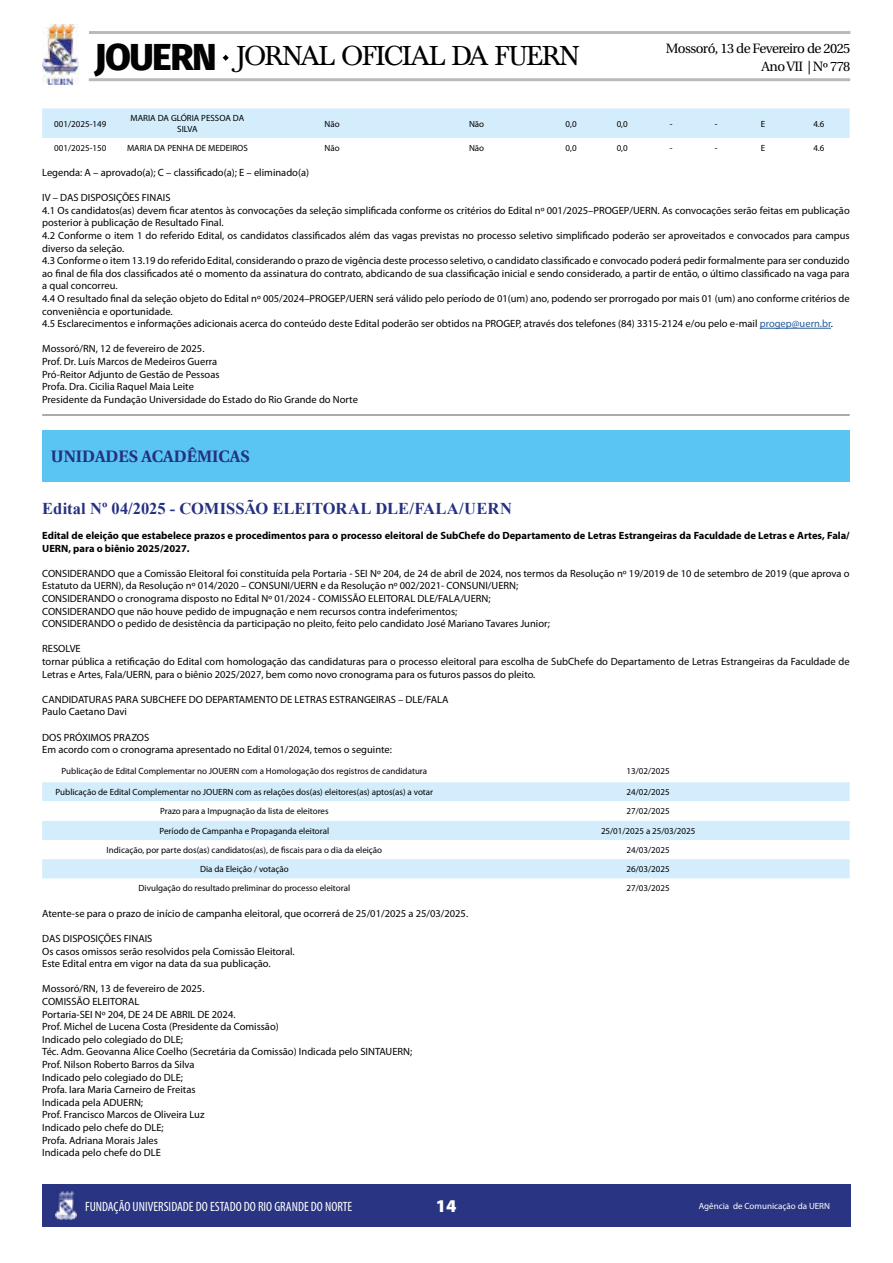
<style>
.page{position:relative;width:893px;height:1263px;background:#fff}
.page>*{position:absolute;margin:0;border:0;box-sizing:border-box;transform-origin:0 0}
.t1{font:800 37.5px "Fira Sans";letter-spacing:-.04em;color:#020203}
.t2{font:28.5px "Baskervald ADF Std";letter-spacing:-.04em;color:#000}
.t3{font:900 18px "Myriad Pro";color:#fff}
.t4{font:700 16.5px "Times New Roman";color:#253081}
.t5{font:700 16.5px "Heuristica";color:#253081}
.t6{font:condensed 13.5px "Myriad Pro";color:#fff}
.t7{font:13.5px "Heuristica";letter-spacing:-.04em;color:#000}
.t8{font:10.5px/12.6px "Myriad Pro";color:#000}
.t9{font:700 10.5px/12.6px "Myriad Pro";color:#000}
.t10{font:9px/10.8px "Myriad Pro";color:#000;text-align:center}
.t11{font:9px "Myriad Pro";color:#fff}
.s1{color:#275b9b}
</style>
<div class="page">
<img style="left:43px;top:25px;width:35px;height:59px">
<hr style="left:89px;top:31px;width:761px;height:3px;background:#878787">
<hr style="left:89px;top:78px;width:761px;height:3px;background:#878787">
<svg style="left:222px;top:54px;width:7px;height:7px"></svg>
<div style="left:43px;top:1184px;width:808px;height:43px;background:#293482"></div>
<img style="left:55px;top:1191px;width:21px;height:29px">
<hr style="left:760px;top:328px;width:71px;height:1px;background:#275b9b">
<div style="left:42px;top:108px;width:808px;height:30px;background:#d4edfc"></div>
<hr style="left:42px;top:415px;width:808px;height:1px;background:#575756">
<div style="left:42px;top:430px;width:808px;height:51px;background:#5bc5f2"></div>
<svg style="left:42px;top:878px;width:808px;height:1px"></svg>
<svg style="left:42px;top:782px;width:808px;height:96px;fill:#d4edfc"></svg>
<h1 class="t1" style="left:95px;top:25px;width:124px">JOUERN</h1>
<h2 class="t2" style="left:237px;top:40px;width:344px">JORNAL OFICIAL DA FUERN</h2>
<p class="t7" style="left:666px;top:38px;width:186px">Mossoró, 13 de Fevereiro de 2025</p>
<p class="t7" style="left:762px;top:56px;width:90px">Ano VII | Nº 778</p>
<p class="t10" style="left:54px;top:118px;width:54px">001/2025-149</p>
<p class="t10" style="left:131px;top:113px;width:115px">MARIA DA GLÓRIA PESSOA DA<br>SILVA</p>
<p class="t10" style="left:325px;top:118px;width:17px">Não</p>
<p class="t10" style="left:469px;top:118px;width:17px">Não</p>
<p class="t10" style="left:565px;top:118px;width:13px">0,0</p>
<p class="t10" style="left:617px;top:118px;width:13px">0,0</p>
<p class="t10" style="left:670px;top:118px;width:4px">-</p>
<p class="t10" style="left:715px;top:118px;width:4px">-</p>
<p class="t10" style="left:761px;top:118px;width:6px">E</p>
<p class="t10" style="left:813px;top:118px;width:13px">4.6</p>
<p class="t10" style="left:54px;top:142px;width:54px">001/2025-150</p>
<p class="t10" style="left:127px;top:142px;width:122px">MARIA DA PENHA DE MEDEIROS</p>
<p class="t10" style="left:325px;top:142px;width:17px">Não</p>
<p class="t10" style="left:469px;top:142px;width:17px">Não</p>
<p class="t10" style="left:565px;top:142px;width:13px">0,0</p>
<p class="t10" style="left:617px;top:142px;width:13px">0,0</p>
<p class="t10" style="left:670px;top:142px;width:4px">-</p>
<p class="t10" style="left:715px;top:142px;width:4px">-</p>
<p class="t10" style="left:761px;top:142px;width:6px">E</p>
<p class="t10" style="left:813px;top:142px;width:13px">4.6</p>
<p class="t8" style="left:42px;top:166px;width:268px">Legenda: A – aprovado(a); C – classificado(a); E – eliminado(a)</p>
<p class="t8" style="left:42px;top:191px;width:809px">IV – DAS DISPOSIÇÕES FINAIS<br>4.1 Os candidatos(as) devem ficar atentos às convocações da seleção simplificada conforme os critérios do Edital nº 001/2025–PROGEP/UERN. As convocações serão feitas em publicação posterior à publicação de Resultado Final.<br>4.2 Conforme o item 1 do referido Edital, os candidatos classificados além das vagas previstas no processo seletivo simplificado poderão ser aproveitados e convocados para campus diverso da seleção.<br>4.3 Conforme o item 13.19 do referido Edital, considerando o prazo de vigência deste processo seletivo, o candidato classificado e convocado poderá pedir formalmente para ser conduzido ao final de fila dos classificados até o momento da assinatura do contrato, abdicando de sua classificação inicial e sendo considerado, a partir de então, o último classificado na vaga para a qual concorreu.<br>4.4 O resultado final da seleção objeto do Edital nº 005/2024–PROGEP/UERN será válido pelo período de 01(um) ano, podendo ser prorrogado por mais 01 (um) ano conforme critérios de conveniência e oportunidade.<br>4.5 Esclarecimentos e informações adicionais acerca do conteúdo deste Edital poderão ser obtidos na PROGEP, através dos telefones (84) 3315-2124 e/ou pelo e-mail <span class="s1">progep@uern.br</span>.</p>
<p class="t8" style="left:42px;top:342px;width:317px">Mossoró/RN, 12 de fevereiro de 2025.<br>Prof. Dr. Luís Marcos de Medeiros Guerra<br>Pró-Reitor Adjunto de Gestão de Pessoas<br>Profa. Dra. Cicilia Raquel Maia Leite<br>Presidente da Fundação Universidade do Estado do Rio Grande do Norte</p>
<h3 class="t5" style="left:51px;top:443px;width:201px">UNIDADES ACADÊMICAS</h3>
<h3 class="t4" style="left:42px;top:496px;width:471px">Edital Nº 04/2025 - COMISSÃO ELEITORAL DLE/FALA/UERN</h3>
<p class="t9" style="left:42px;top:529px;width:809px">Edital de eleição que estabelece prazos e procedimentos para o processo eleitoral de SubChefe do Departamento de Letras Estrangeiras da Faculdade de Letras e Artes, Fala/<br>UERN, para o biênio 2025/2027.</p>
<p class="t8" style="left:42px;top:567px;width:809px">CONSIDERANDO que a Comissão Eleitoral foi constituída pela Portaria - SEI Nº 204, de 24 de abril de 2024, nos termos da Resolução nº 19/2019 de 10 de setembro de 2019 (que aprova o Estatuto da UERN), da Resolução nº 014/2020 – CONSUNI/UERN e da Resolução nº 002/2021- CONSUNI/UERN;<br>CONSIDERANDO o cronograma disposto no Edital Nº 01/2024 - COMISSÃO ELEITORAL DLE/FALA/UERN;<br>CONSIDERANDO que não houve pedido de impugnação e nem recursos contra indeferimentos;<br>CONSIDERANDO o pedido de desistência da participação no pleito, feito pelo candidato José Mariano Tavares Junior;</p>
<p class="t8" style="left:42px;top:642px;width:809px">RESOLVE<br>tornar pública a retificação do Edital com homologação das candidaturas para o processo eleitoral para escolha de SubChefe do Departamento de Letras Estrangeiras da Faculdade de<br>Letras e Artes, Fala/UERN, para o biênio 2025/2027, bem como novo cronograma para os futuros passos do pleito.</p>
<p class="t8" style="left:42px;top:693px;width:408px">CANDIDATURAS PARA SUBCHEFE DO DEPARTAMENTO DE LETRAS ESTRANGEIRAS – DLE/FALA<br>Paulo Caetano Davi</p>
<p class="t8" style="left:42px;top:731px;width:351px">DOS PRÓXIMOS PRAZOS<br>Em acordo com o cronograma apresentado no Edital 01/2024, temos o seguinte:</p>
<p class="t10" style="left:62px;top:765px;width:367px">Publicação de Edital Complementar no JOUERN com a Homologação dos registros de candidatura</p>
<p class="t10" style="left:627px;top:765px;width:45px">13/02/2025</p>
<p class="t10" style="left:56px;top:786px;width:379px">Publicação de Edital Complementar no JOUERN com as relações dos(as) eleitores(as) aptos(as) a votar</p>
<p class="t10" style="left:627px;top:786px;width:45px">24/02/2025</p>
<p class="t10" style="left:160px;top:806px;width:170px">Prazo para a Impugnação da lista de eleitores</p>
<p class="t10" style="left:627px;top:806px;width:45px">27/02/2025</p>
<p class="t10" style="left:160px;top:825px;width:171px">Período de Campanha e Propaganda eleitoral</p>
<p class="t10" style="left:601px;top:825px;width:96px">25/01/2025 a 25/03/2025</p>
<p class="t10" style="left:107px;top:844px;width:277px">Indicação, por parte dos(as) candidatos(as), de fiscais para o dia da eleição</p>
<p class="t10" style="left:627px;top:844px;width:45px">24/03/2025</p>
<p class="t10" style="left:200px;top:864px;width:90px">Dia da Eleição / votação</p>
<p class="t10" style="left:627px;top:864px;width:45px">26/03/2025</p>
<p class="t10" style="left:139px;top:883px;width:213px">Divulgação do resultado preliminar do processo eleitoral</p>
<p class="t10" style="left:627px;top:883px;width:45px">27/03/2025</p>
<p class="t8" style="left:42px;top:907px;width:427px">Atente-se para o prazo de início de campanha eleitoral, que ocorrerá de 25/01/2025 a 25/03/2025.</p>
<p class="t8" style="left:42px;top:932px;width:254px">DAS DISPOSIÇÕES FINAIS<br>Os casos omissos serão resolvidos pela Comissão Eleitoral.<br>Este Edital entra em vigor na data da sua publicação.</p>
<p class="t8" style="left:42px;top:982px;width:372px">Mossoró/RN, 13 de fevereiro de 2025.<br>COMISSÃO ELEITORAL<br>Portaria-SEI Nº 204, DE 24 DE ABRIL DE 2024.<br>Prof. Michel de Lucena Costa (Presidente da Comissão)<br>Indicado pelo colegiado do DLE;<br>Téc. Adm. Geovanna Alice Coelho (Secretária da Comissão) Indicada pelo SINTAUERN; Prof. Nilson Roberto Barros da Silva<br>Indicado pelo colegiado do DLE;<br>Profa. Iara Maria Carneiro de Freitas<br>Indicada pela ADUERN;<br>Prof. Francisco Marcos de Oliveira Luz<br>Indicado pelo chefe do DLE;<br>Profa. Adriana Morais Jales<br>Indicada pelo chefe do DLE</p>
<p class="t6" style="left:85px;top:1198px;width:269px">FUNDAÇÃO UNIVERSIDADE DO ESTADO DO RIO GRANDE DO NORTE</p>
<h3 class="t3" style="left:436px;top:1194px;width:22px">14</h3>
<p class="t11" style="left:699px;top:1200px;width:133px">Agência de Comunicação da UERN</p>
</div>
